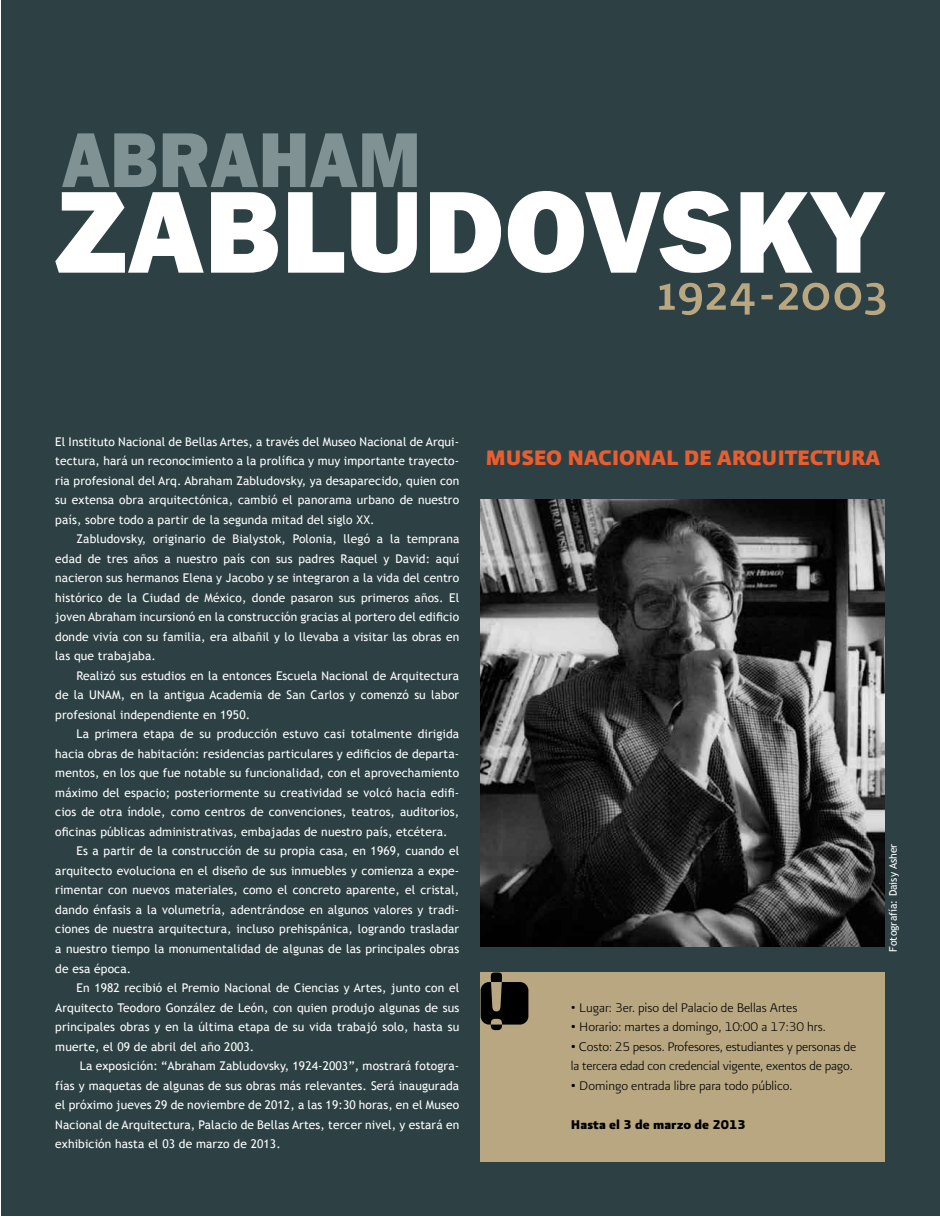
<style>
.page{position:relative;width:940px;height:1217px;background:#fff}
.page>*{position:absolute;margin:0;border:0;box-sizing:border-box;transform-origin:0 0}
.t1{font:24.75px "Presidencia Fuerte";color:#e95e30}
.t2{font:15px "Presidencia Fina";color:#000}
.t3{font:15px/19.5px "Presidencia Fina CC";letter-spacing:-.01em;color:#000}
.t4{font:15px "Presidencia Fuerte";color:#000}
.t5{font:12px/19.5px "Trebuchet MS";letter-spacing:.01em;color:#fff;text-align:justify}
.t6{font:10.5px "Trebuchet MS";color:#fff}
.s1{font-family:"Presidencia Base"}
.s2{font-family:"Presidencia Fina"}
</style>
<div class="page">
<div style="left:1px;top:1px;width:938px;height:1214px;background:#2d4145"></div>
<div style="left:480px;top:972px;width:404px;height:189px;background:#b9a782"></div>
<img style="left:480px;top:499px;width:404px;height:447px">
<svg style="left:480px;top:972px;width:48px;height:57px"></svg>
<svg style="left:55px;top:133px;width:362px;height:140px"></svg>
<svg style="left:430px;top:192px;width:71px;height:80px"></svg>
<svg style="left:508px;top:191px;width:223px;height:82px"></svg>
<svg style="left:740px;top:192px;width:145px;height:80px"></svg>
<svg style="left:659px;top:283px;width:95px;height:32px"></svg>
<hr style="left:761px;top:295px;width:11px;height:4px;background:#b9a782">
<svg style="left:779px;top:282px;width:106px;height:33px"></svg>
<p class="t5" style="left:55px;top:431px;width:405px">El Instituto Nacional de Bellas Artes, a través del Museo Nacional de Arqui&shy;tectura, hará un reconocimiento a la prolífica y muy importante trayecto&shy;ria profesional del Arq. Abraham Zabludovsky, ya desaparecido, quien con su extensa obra arquitectónica, cambió el panorama urbano de nuestro país, sobre todo a partir de la segunda mitad del siglo XX.</p>
<p class="t5" style="left:55px;top:529px;width:405px;text-indent:21px">Zabludovsky, originario de Bialystok, Polonia, llegó a la temprana edad de tres años a nuestro país con sus padres Raquel y David: aquí nacieron sus hermanos Elena y Jacobo y se integraron a la vida del centro histórico de la Ciudad de México, donde pasaron sus primeros años. El joven Abraham incursionó en la construcción gracias al portero del edificio donde vivía con su familia, era albañil y lo llevaba a visitar las obras en las que trabajaba.</p>
<p class="t5" style="left:55px;top:665px;width:405px;text-indent:21px">Realizó sus estudios en la entonces Escuela Nacional de Arquitectura de la UNAM, en la antigua Academia de San Carlos y comenzó su labor profesional independiente en 1950.</p>
<p class="t5" style="left:77px;top:724px;width:384px">La primera etapa de su producción estuvo casi totalmente dirigida</p>
<p class="t5" style="left:55px;top:743px;width:405px">hacia obras de habitación: residencias particulares y edificios de departa-</p>
<p class="t5" style="left:55px;top:763px;width:405px">mentos, en los que fue notable su funcionalidad, con el aprovechamiento</p>
<p class="t5" style="left:55px;top:782px;width:405px">máximo del espacio; posteriormente su creatividad se volcó hacia edifi-</p>
<p class="t5" style="left:55px;top:802px;width:405px">cios de otra índole, como centros de convenciones, teatros, auditorios,</p>
<p class="t5" style="left:55px;top:821px;width:394px">oficinas públicas administrativas, embajadas de nuestro país, etcétera.</p>
<p class="t5" style="left:77px;top:841px;width:384px">Es a partir de la construcción de su propia casa, en 1969, cuando el</p>
<p class="t5" style="left:55px;top:860px;width:405px">arquitecto evoluciona en el diseño de sus inmuebles y comienza a expe-</p>
<p class="t5" style="left:55px;top:880px;width:405px">rimentar con nuevos materiales, como el concreto aparente, el cristal,</p>
<p class="t5" style="left:55px;top:899px;width:405px">dando énfasis a la volumetría, adentrándose en algunos valores y tradi-</p>
<p class="t5" style="left:55px;top:919px;width:405px">ciones de nuestra arquitectura, incluso prehispánica, logrando trasladar</p>
<p class="t5" style="left:55px;top:938px;width:405px">a nuestro tiempo la monumentalidad de algunas de las principales obras</p>
<p class="t5" style="left:55px;top:958px;width:77px">de esa época.</p>
<p class="t5" style="left:77px;top:977px;width:384px">En 1982 recibió el Premio Nacional de Ciencias y Artes, junto con el</p>
<p class="t5" style="left:55px;top:997px;width:405px">Arquitecto Teodoro González de León, con quien produjo algunas de sus</p>
<p class="t5" style="left:55px;top:1016px;width:405px">principales obras y en la última etapa de su vida trabajó solo, hasta su</p>
<p class="t5" style="left:55px;top:1036px;width:201px">muerte, el 09 de abril del año 2003.</p>
<p class="t5" style="left:80px;top:1055px;width:381px">La exposición: “Abraham Zabludovsky, 1924-2003”, mostrará fotogra-</p>
<p class="t5" style="left:55px;top:1075px;width:405px">fías y maquetas de algunas de sus obras más relevantes. Será inaugurada</p>
<p class="t5" style="left:55px;top:1094px;width:405px">el próximo jueves 29 de noviembre de 2012, a las 19:30 horas, en el Museo</p>
<p class="t5" style="left:55px;top:1114px;width:405px">Nacional de Arquitectura, Palacio de Bellas Artes, tercer nivel, y estará en</p>
<p class="t5" style="left:55px;top:1133px;width:227px">exhibición hasta el 03 de marzo de 2013.</p>
<h1 class="t1" style="left:485px;top:444px;width:396px">MUSEO NACIONAL DE ARQUITECTURA</h1>
<p class="t2" style="left:571px;top:998px;width:228px">• Lugar: 3er. piso del Palacio de Bellas Artes</p>
<p class="t2" style="left:571px;top:1018px;width:256px"><span class="s1">•</span> Horario: martes a domingo, 10:00 a 17:30 hrs.</p>
<p class="t3" style="left:571px;top:1036px;width:287px"><span class="s1">•</span> <span class="s2">Costo: 25 pesos.</span> Profesores, estudiantes y personas de la tercera edad con credencial vigente, exentos de pago.</p>
<p class="t2" style="left:571px;top:1076px;width:223px"><span class="s1">•</span> Domingo entrada libre para todo público.</p>
<p class="t4" style="left:571px;top:1115px;width:176px">Hasta el 3 de marzo de 2013</p>
<p class="t6" style="left:887px;top:951px;width:110px;rotate:-90deg">Fotografía: Daisy Asher</p>
</div>
